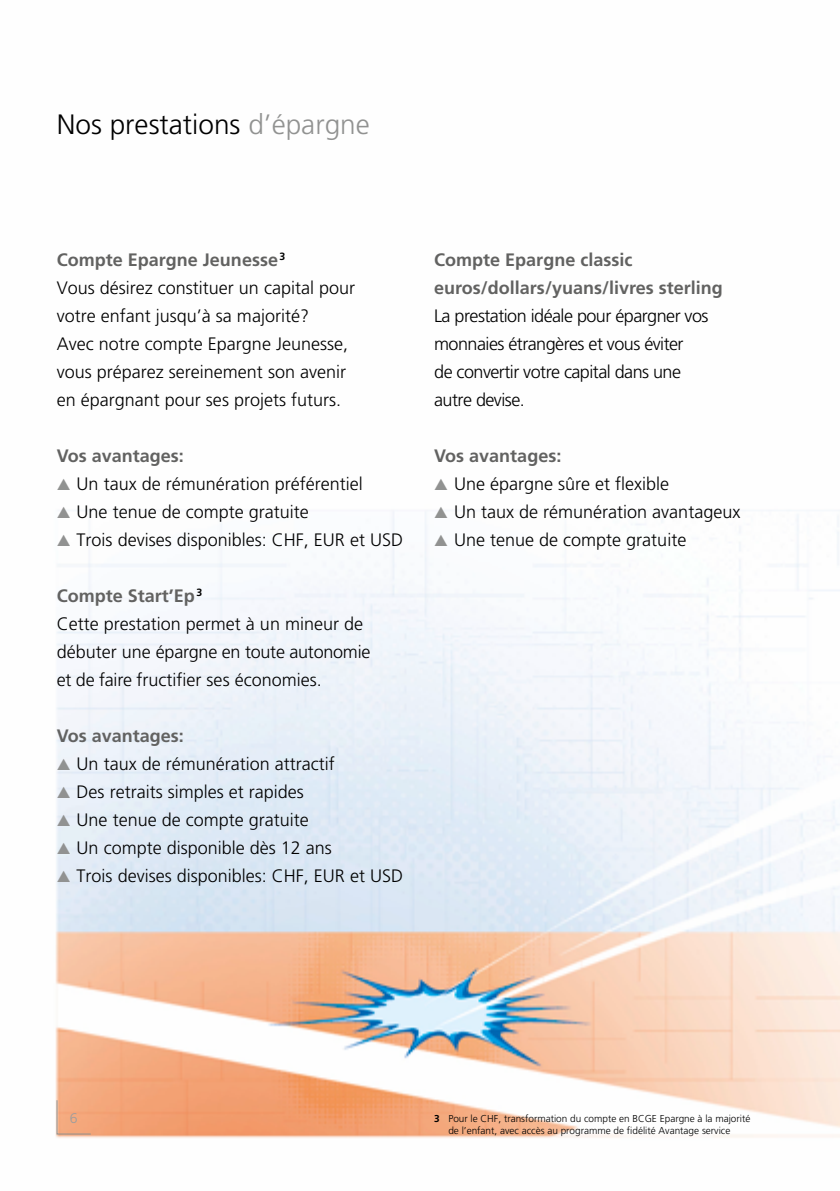
<style>
.page{position:relative;width:840px;height:1191px;background:#fff}
.page>*{position:absolute;margin:0;border:0;box-sizing:border-box;transform-origin:0 0}
.t1{font:300 28px "Frutiger LT Std";color:#000}
.t2{font:300 18px/28px "Frutiger LT Std";color:#000}
.t3{font:300 18px/28px "Frutiger LT Std";letter-spacing:-.03em;color:#000}
.t4{font:700 18px/28px "Frutiger LT Std";color:#626261}
.t5{font:300 14px "Frutiger LT Std";color:#9c9c9d}
.t6{font:300 10px/12px "Frutiger LT Std";color:#000;text-align:center}
.s1{color:#919291}
.s2{font-weight:700;color:#626261}
.s3{font-weight:700}
</style>
<div class="page">
<img style="left:55px;top:510px;width:784px;height:628px">
<svg style="left:56px;top:1099px;width:35px;height:35px"></svg>
<h1 class="t1" style="left:57px;top:109px;width:314px">Nos prestations <span class="s1">d’épargne</span></h1>
<p class="t2" style="left:57px;top:246px;width:300px"><span class="s2">Compte Epargne Jeunesse</span><sup>3<br></sup>Vous désirez constituer un capital pour votre enfant jusqu’à sa majorité?<br>Avec notre compte Epargne Jeunesse, vous préparez sereinement son avenir en épargnant pour ses projets futurs.</p>
<p class="t4" style="left:57px;top:442px;width:129px">Vos avantages:</p>
<p class="t2" style="left:57px;top:470px;width:307px"><span class="s1">▲</span> Un taux de rémunération préférentiel</p>
<p class="t2" style="left:57px;top:498px;width:253px"><span class="s1">▲</span> Une tenue de compte gratuite</p>
<p class="t2" style="left:57px;top:526px;width:347px"><span class="s1">▲</span> Trois devises disponibles: CHF, EUR et USD</p>
<p class="t2" style="left:57px;top:582px;width:315px"><span class="s2">Compte Start’Ep</span><sup>3<br></sup>Cette prestation permet à un mineur de débuter une épargne en toute autonomie et de faire fructifier ses économies.</p>
<p class="t4" style="left:57px;top:722px;width:129px">Vos avantages:</p>
<p class="t2" style="left:57px;top:750px;width:279px"><span class="s1">▲</span> Un taux de rémunération attractif</p>
<p class="t2" style="left:57px;top:778px;width:248px"><span class="s1">▲</span> Des retraits simples et rapides</p>
<p class="t2" style="left:57px;top:806px;width:253px"><span class="s1">▲</span> Une tenue de compte gratuite</p>
<p class="t2" style="left:57px;top:834px;width:276px"><span class="s1">▲</span> Un compte disponible dès 12 ans</p>
<p class="t2" style="left:57px;top:862px;width:347px"><span class="s1">▲</span> Trois devises disponibles: CHF, EUR et USD</p>
<p class="t4" style="left:434px;top:246px;width:290px">Compte Epargne classic euros/dollars/yuans/livres sterling</p>
<p class="t3" style="left:434px;top:302px;width:276px">La prestation idéale pour épargner vos monnaies étrangères et vous éviter<br>de convertir votre capital dans une autre devise.</p>
<p class="t4" style="left:434px;top:442px;width:129px">Vos avantages:</p>
<p class="t2" style="left:434px;top:470px;width:236px"><span class="s1">▲</span> Une épargne sûre et flexible</p>
<p class="t2" style="left:434px;top:498px;width:307px"><span class="s1">▲</span> Un taux de rémunération avantageux</p>
<p class="t2" style="left:434px;top:526px;width:253px"><span class="s1">▲</span> Une tenue de compte gratuite</p>
<p class="t5" style="left:70px;top:1109px;width:9px">6</p>
<p class="t6" style="left:434px;top:1113px;width:317px"><span class="s3">3</span> Pour le CHF, transformation du compte en BCGE Epargne à la majorité de l’enfant, avec accès au programme de fidélité Avantage service</p>
</div>
